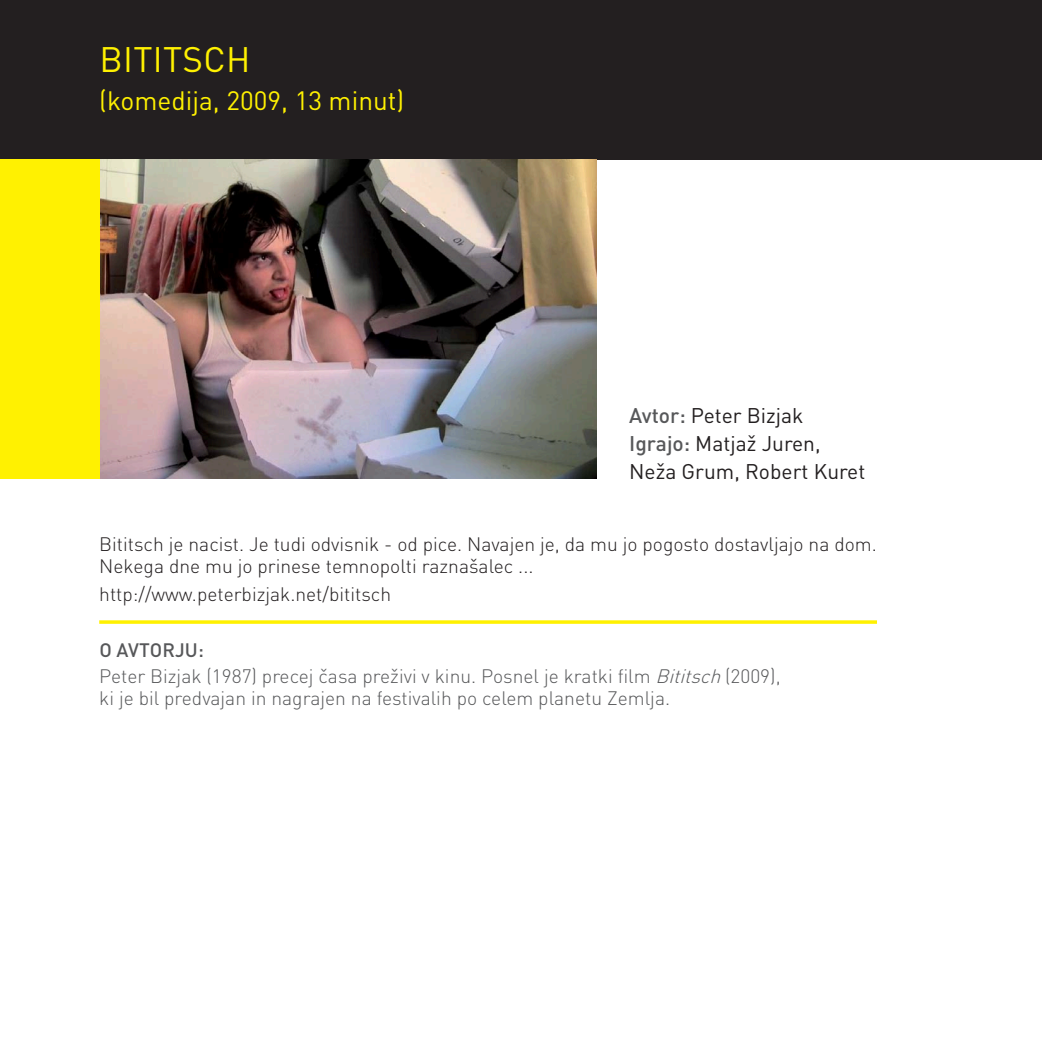
<style>
.page{position:relative;width:1042px;height:1042px;background:#fff}
.page>*{position:absolute;margin:0;border:0;box-sizing:border-box;transform-origin:0 0}
.t1{font:35px "DIN Pro";letter-spacing:.01em;color:#fff101}
.t2{font:26.25px "DIN Pro";color:#fff101}
.t3{font:21px/28px "DIN Pro";color:#231f20}
.t4{font:300 19.25px/22.8px "DIN Pro";color:#231f20}
.t5{font:300 19.25px/26.8px "DIN Pro";color:#57585a}
.s1{font-weight:500;color:#57585a}
.s2{font-weight:500}
.s3{font-style:italic}
</style>
<div class="page">
<div style="left:0;top:0;width:1042px;height:159px;background:#231f20"></div>
<img style="left:99px;top:159px;width:497px;height:320px">
<svg style="left:99px;top:620px;width:778px;height:4px;background:#fff220"></svg>
<div style="left:0;top:159px;width:99px;height:320px;background:#fff101"></div>
<h1 class="t1" style="left:99px;top:35px;width:153px">Bititsch</h1>
<h2 class="t2" style="left:99px;top:83px;width:307px">(komedija, 2009, 13 minut)</h2>
<p class="t3" style="left:629px;top:400px;width:238px"><span class="s1">Avtor:</span> Peter Bizjak<br><span class="s1">Igrajo:</span> Matjaž Juren,<br>N eža Grum, Robert Kuret</p>
<p class="t4" style="left:99px;top:531px;width:779px">Bititsch je nacist. Je tudi odvisnik - od pice. Navajen je, da mu jo pogosto dostavljajo na dom.<br>Nekega dne mu jo prinese temnopolti raznašalec ...</p>
<p class="t4" style="left:99px;top:582px;width:293px">http://www.peterbizjak.net/bititsch</p>
<p class="t5" style="left:99px;top:635px;width:683px"><span class="s2">O AVTORju :<br></span>Peter Bizjak (1987) precej časa preživi v kinu. Posnel je kratki film <span class="s3">Bititsch</span>(2009),</p>
<p class="t5" style="left:99px;top:684px;width:572px">ki je bil predvajan in nagrajen na festivalih po celem planetu Zemlja.</p>
</div>
